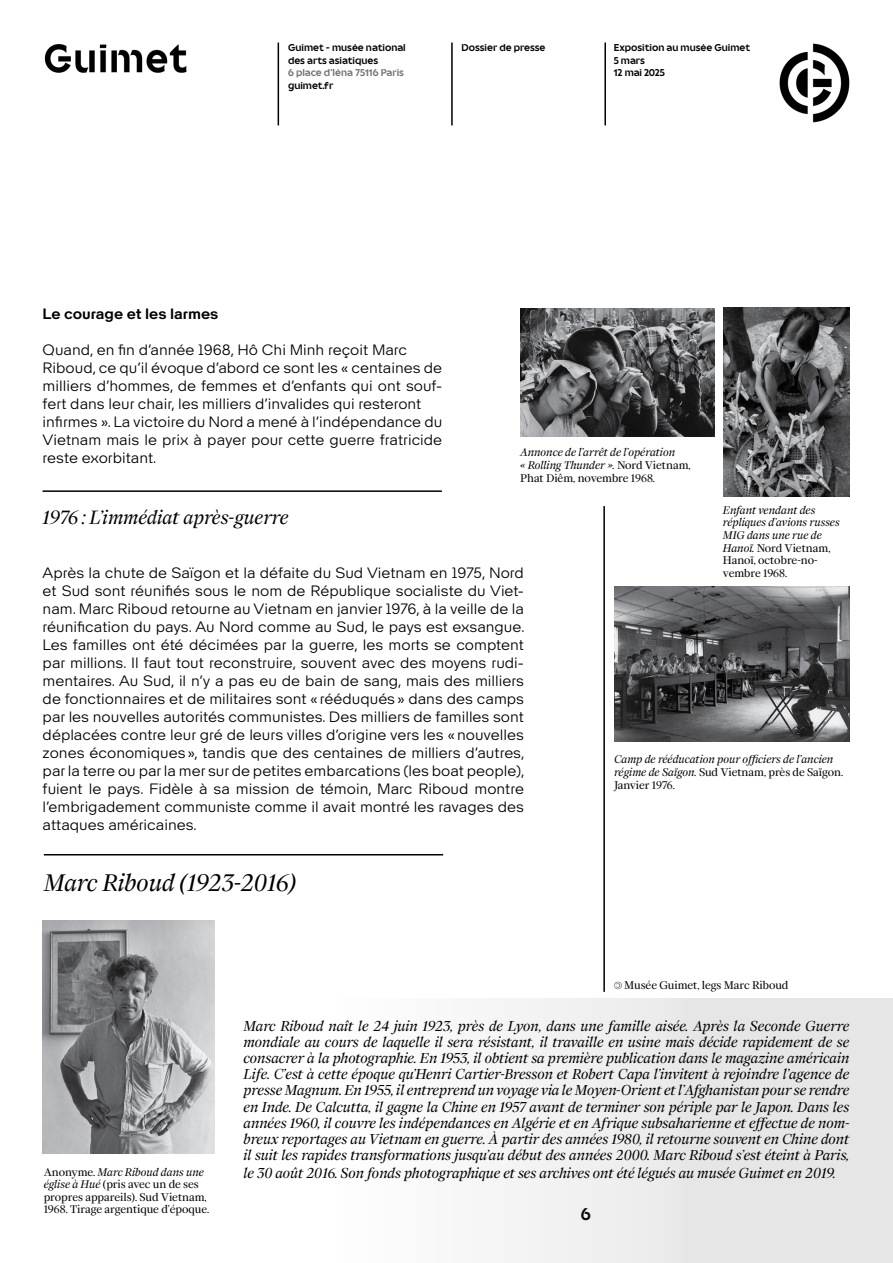
<style>
.page{position:relative;width:893px;height:1263px;background:#fff}
.page>*{position:absolute;margin:0;border:0;box-sizing:border-box;transform-origin:0 0}
.t1{font:italic 22.5px "ES Face";color:#000}
.t2{font:italic 18px "ES Face";color:#000}
.t3{font:18px "Guimet 09 01 25 Bold";color:#000}
.t4{font:300 15px/18px "Citizen Grotesk";color:#000}
.t5{font:600 15px "Citizen Grotesk";color:#000}
.t6{font:italic 13.5px/16.2px "ES Face";color:#000;text-align:justify}
.t7{font:italic 10.5px/12.6px "ES Face";color:#000}
.t8{font:10.5px/12.6px "ES Face";color:#000}
.t9{font:10.5px/12.6px "Guimet 09 01 25 Bold";color:#000}
.t10{font:10.5px "Guimet 09 01 25 Bold";color:#717275}
.s1{font-style:normal}
.s2{font-style:italic}
</style>
<div class="page">
<img style="left:44px;top:43px;width:143px;height:30px">
<hr style="left:278px;top:43px;width:1px;height:82px;background:#000">
<img style="left:779px;top:43px;width:71px;height:80px">
<hr style="left:451px;top:43px;width:2px;height:82px;background:#000">
<hr style="left:604px;top:43px;width:2px;height:82px;background:#000">
<hr style="left:603px;top:506px;width:2px;height:486px;background:#000">
<img style="left:520px;top:309px;width:194px;height:127px">
<img style="left:723px;top:308px;width:126px;height:189px">
<hr style="left:43px;top:490px;width:399px;height:2px;background:#000">
<div style="left:0;top:999px;width:893px;height:264px;background:linear-gradient(to right,#fff,#e4e4e4)"></div>
<img style="left:43px;top:921px;width:171px;height:233px">
<hr style="left:44px;top:854px;width:399px;height:1px;background:#000">
<img style="left:614px;top:587px;width:235px;height:155px">
<p class="t9" style="left:288px;top:41px;width:119px">Guimet - musée national des arts asiatiques</p>
<p class="t10" style="left:288px;top:67px;width:117px">6 place d’Iéna 75116 Paris</p>
<p class="t9" style="left:288px;top:79px;width:47px">guimet.fr</p>
<p class="t9" style="left:461px;top:41px;width:86px">Dossier de presse</p>
<p class="t9" style="left:614px;top:41px;width:138px">Exposition au musée Guimet<br>5 mars<br>12 mai 2025</p>
<p class="t5" style="left:43px;top:302px;width:177px">Le courage et les larmes</p>
<p class="t4" style="left:43px;top:340px;width:401px">Quand, en fin d’année 1968, Hô Chi Minh reçoit Marc Riboud, ce qu’il évoque d’abord ce sont les « centaines de milliers d’hommes, de femmes et d’enfants qui ont souf&shy;fert dans leur chair, les milliers d’invalides qui resteront infirmes ». La victoire du Nord a mené à l’indépendance du Vietnam mais le prix à payer pour cette guerre fratricide reste exorbitant.</p>
<p class="t7" style="left:520px;top:445px;width:172px">Annonce de l’arrêt de l’opération<br>« Rolling Thunder ». <span class="s1">Nord Vietnam,<br>Phat Diêm, novembre 1968.</span></p>
<p class="t2" style="left:43px;top:504px;width:247px">1976 : L’immédiat après-guerre</p>
<p class="t4" style="left:43px;top:563px;width:483px;text-align:justify">Après la chute de Saïgon et la défaite du Sud Vietnam en 1975, Nord et Sud sont réunifiés sous le nom de République socialiste du Viet&shy;nam. Marc Riboud retourne au Vietnam en janvier 1976, à la veille de la réunification du pays. Au Nord comme au Sud, le pays est exsangue.<br>Les familles ont été décimées par la guerre, les morts se comptent par millions. Il faut tout reconstruire, souvent avec des moyens rudi&shy;mentaires. Au Sud, il n’y a pas eu de bain de sang, mais des milliers de fonctionnaires et de militaires sont « rééduqués » dans des camps par les nouvelles autorités communistes. Des milliers de familles sont déplacées contre leur gré de leurs villes d’origine vers les « nouvelles zones économiques », tandis que des centaines de milliers d’autres, par la terre ou par la mer sur de petites embarcations (les boat people), fuient le pays. Fidèle à sa mission de témoin, Marc Riboud montre l’embrigadement communiste comme il avait montré les ravages des attaques américaines.</p>
<h1 class="t1" style="left:44px;top:865px;width:254px">Marc Riboud (1923-2016)</h1>
<p class="t7" style="left:723px;top:503px;width:118px">Enfant vendant des répliques d’avions russes<br>MIG dans une rue de<br>Hanoï. <span class="s1">Nord Vietnam,<br>Hanoï, octobre-no&shy;vembre 1968.</span></p>
<p class="t7" style="left:614px;top:752px;width:231px">Camp de rééducation pour officiers de l’ancien régime de Saïgon. <span class="s1">Sud Vietnam, près de Saïgon.<br>Janvier 1976.</span></p>
<p class="t8" style="left:624px;top:978px;width:166px">Musée Guimet, legs Marc Riboud</p>
<p class="t8" style="left:44px;top:1165px;width:167px">Anonyme. <span class="s2">Marc Riboud dans une église à Hué</span> (pris avec un de ses propres appareils). Sud Vietnam,<br>1968. Tirage argentique d’époque.</p>
<p class="t6" style="left:243px;top:1016px;width:607px">Marc Riboud naît le 24 juin 1923, près de Lyon, dans une famille aisée. Après la Seconde Guerre mondiale au cours de laquelle il sera résistant, il travaille en usine mais décide rapidement de se consacrer à la photographie. En 1953, il obtient sa première publication dans le magazine américain Life. C’est à cette époque qu’Henri Cartier-Bresson et Robert Capa l’invitent à rejoindre l’agence de presse Magnum. En 1955, il entreprend un voyage via le Moyen-Orient et l’Afghanistan pour se rendre en Inde. De Calcutta, il gagne la Chine en 1957 avant de terminer son périple par le Japon. Dans les années 1960, il couvre les indépendances en Algérie et en Afrique subsaharienne et effectue de nom&shy;breux reportages au Vietnam en guerre. À partir des années 1980, il retourne souvent en Chine dont il suit les rapides transformations jusqu’au début des années 2000. Marc Riboud s’est éteint à Paris,</p>
<p class="t6" style="left:243px;top:1164px;width:594px">le 30 août 2016. Son fonds photographique et ses archives ont été légués au musée Guimet en 2019.</p>
<p class="t3" style="left:581px;top:1203px;width:12px">6</p>
</div>
